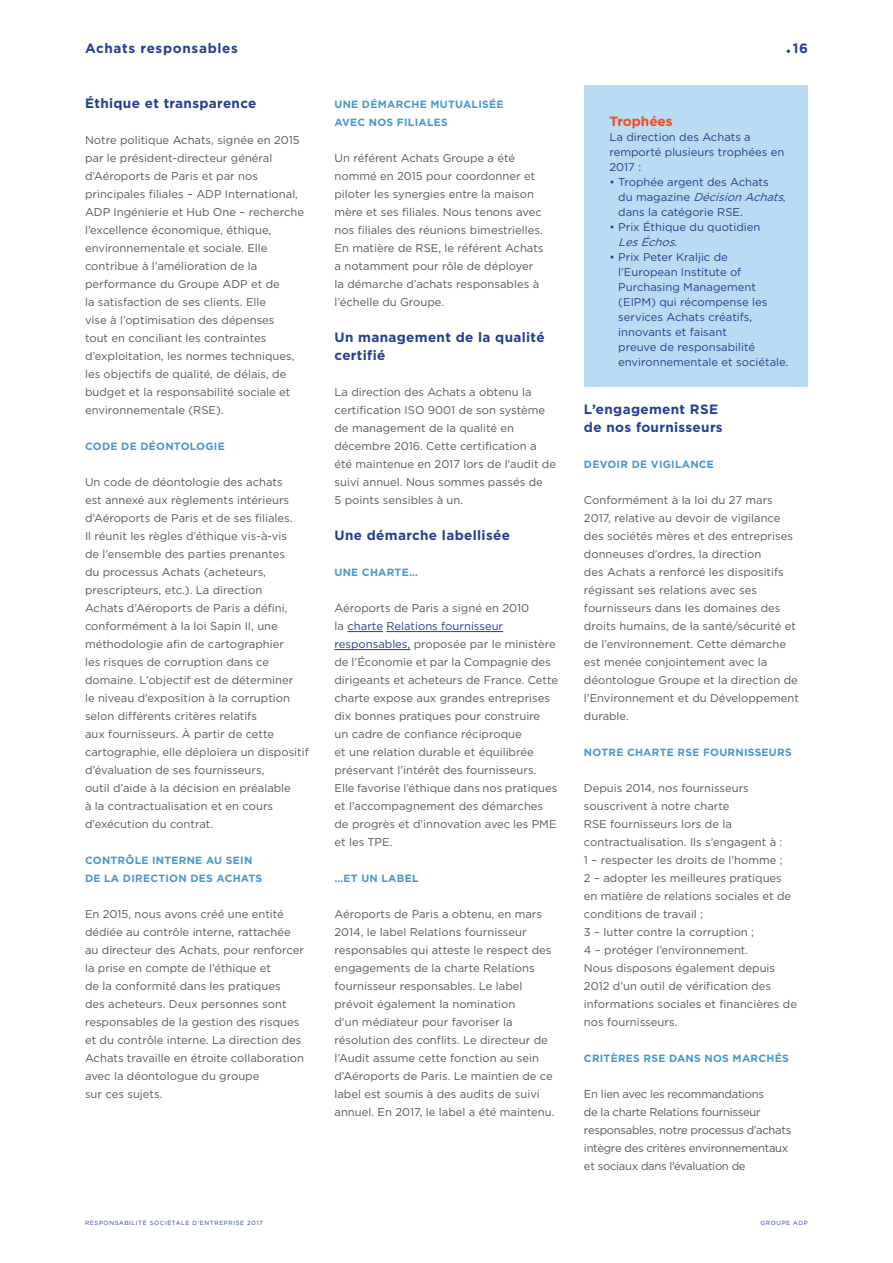
<style>
.page{position:relative;width:893px;height:1263px;background:#fff}
.page>*{position:absolute;margin:0;border:0;box-sizing:border-box;transform-origin:0 0}
.inter{font:700 13.5px/18px "Gotham";letter-spacing:.025em;color:#253f8e}
.inter-2{font:700 13.5px "Gotham";letter-spacing:.05em;color:#253f8e}
.focus_titre{font:700 13.5px "Gotham";color:#f04d22}
.txt_courant{font:11.25px/18px "Gotham";color:#57585a}
.focus_txt{font:11.25px/15px "Gotham";color:#253f8e}
.txt_courant-2{font:11.25px/18px "Gotham";letter-spacing:-.025em;color:#57585a}
.sous_titre_petite_ca{font:700 10.5px/18px "Gotham";letter-spacing:.025em;color:#4a98cd}
.t1{font:6px "Gotham";letter-spacing:.1em;color:#253f8e}
.s1{color:#253f8e}
.s2{font-style:italic}
</style>
<div class="page">
<svg style="left:786px;top:49px;width:4px;height:4px"></svg>
<hr style="left:347px;top:631px;width:36px;height:1px;background:#253f8e">
<hr style="left:386px;top:631px;width:117px;height:1px;background:#253f8e">
<hr style="left:334px;top:649px;width:76px;height:1px;background:#253f8e">
<div style="left:584px;top:85px;width:224px;height:302px;background:#b9dbf3"></div>
<p class="inter-2" style="left:85px;top:40px;width:154px">Achats responsables</p>
<p class="inter" style="left:85px;top:94px;width:173px">Éthique et transparence</p>
<p class="txt_courant" style="left:85px;top:131px;width:221px">Notre politique Achats, signée en 2015 par le président-directeur général d’Aéroports de Paris et par nos principales filiales – ADP International, ADP Ingénierie et Hub One – recherche l’excellence économique, éthique, environnementale et sociale. Elle contribue à l’amélioration de la performance du Groupe ADP et de<br>la satisfaction de ses clients. Elle<br>vise à l’optimisation des dépenses<br>tout en conciliant les contraintes d’exploitation, les normes techniques, les objectifs de qualité, de délais, de budget et la responsabilité sociale et environnementale (RSE).</p>
<p class="sous_titre_petite_ca" style="left:85px;top:437px;width:141px">CODE DE DÉONTOLOGIE</p>
<p class="txt_courant" style="left:85px;top:473px;width:225px">Un code de déontologie des achats<br>est annexé aux règlements intérieurs d’Aéroports de Paris et de ses filiales.<br>Il réunit les règles d’éthique vis-à-vis<br>de l’ensemble des parties prenantes<br>du processus Achats (acheteurs, prescripteurs, etc.). La direction<br>Achats d’Aéroports de Paris a défini, conformément à la loi Sapin II, une méthodologie afin de cartographier<br>les risques de corruption dans ce domaine. L’objectif est de déterminer<br>le niveau d’exposition à la corruption selon différents critères relatifs<br>aux fournisseurs. À partir de cette cartographie, elle déploiera un dispositif d’évaluation de ses fournisseurs,<br>outil d’aide à la décision en préalable<br>à la contractualisation et en cours d’exécution du contrat.</p>
<p class="sous_titre_petite_ca" style="left:85px;top:851px;width:179px">CONTRÔLE INTERNE AU SEIN<br>DE LA DIRECTION DES ACHATS</p>
<p class="txt_courant" style="left:85px;top:905px;width:221px">En 2015, nous avons créé une entité dédiée au contrôle interne, rattachée au directeur des Achats, pour renforcer la prise en compte de l’éthique et<br>de la conformité dans les pratiques<br>des acheteurs. Deux personnes sont responsables de la gestion des risques et du contrôle interne. La direction des Achats travaille en étroite collaboration avec la déontologue du groupe<br>sur ces sujets.</p>
<p class="sous_titre_petite_ca" style="left:334px;top:95px;width:170px">UNE DÉMARCHE MUTUALISÉE<br>AVEC NOS FILIALES</p>
<p class="txt_courant" style="left:334px;top:149px;width:211px">Un référent Achats Groupe a été nommé en 2015 pour coordonner et piloter les synergies entre la maison mère et ses filiales. Nous tenons avec nos filiales des réunions bimestrielles.<br>En matière de RSE, le référent Achats a notamment pour rôle de déployer la démarche d’achats responsables à l’échelle du Groupe.</p>
<p class="inter" style="left:334px;top:328px;width:212px">Un management de la qualité certifié</p>
<p class="txt_courant" style="left:334px;top:383px;width:223px">La direction des Achats a obtenu la certification ISO 9001 de son système de management de la qualité en décembre 2016. Cette certification a été maintenue en 2017 lors de l’audit de suivi annuel. Nous sommes passés de<br>5 points sensibles à un.</p>
<p class="inter" style="left:334px;top:526px;width:177px">Une démarche labellisée</p>
<p class="sous_titre_petite_ca" style="left:334px;top:563px;width:85px">UNE CHARTE…</p>
<p class="txt_courant" style="left:334px;top:599px;width:225px">Aéroports de Paris a signé en 2010<br>la <span class="s1">charte Relations fournisseur responsables,</span> proposée par le ministère de l’Économie et par la Compagnie des dirigeants et acheteurs de France. Cette charte expose aux grandes entreprises dix bonnes pratiques pour construire<br>un cadre de confiance réciproque<br>et une relation durable et équilibrée préservant l’intérêt des fournisseurs.<br>Elle favorise l’éthique dans nos pratiques et l’accompagnement des démarches de progrès et d’innovation avec les PME et les TPE.</p>
<p class="sous_titre_petite_ca" style="left:334px;top:869px;width:85px">…ET UN LABEL</p>
<p class="txt_courant" style="left:334px;top:905px;width:222px">Aéroports de Paris a obtenu, en mars 2014, le label Relations fournisseur responsables qui atteste le respect des engagements de la charte Relations fournisseur responsables. Le label prévoit également la nomination<br>d’un médiateur pour favoriser la résolution des conflits. Le directeur de l’Audit assume cette fonction au sein d’Aéroports de Paris. Le maintien de ce label est soumis à des audits de suivi annuel. En 2017, le label a été maintenu.</p>
<p class="inter" style="left:793px;top:39px;width:16px">16</p>
<p class="focus_titre" style="left:609px;top:112px;width:65px">Trophées</p>
<p class="focus_txt" style="left:609px;top:129px;width:176px">La direction des Achats a remporté plusieurs trophées en<br>2017 :</p>
<p class="focus_txt" style="left:618px;top:174px;width:171px;text-indent:-9px">• Trophée argent des Achats<br>d u m a g a z i n e <span class="s2">DécisionAchats</span>, dans la catégorie RSE.</p>
<p class="focus_txt" style="left:618px;top:219px;width:144px;text-indent:-9px">• Prix Éthique du quotidien<br><span class="s2">LesÉchos</span>.</p>
<p class="focus_txt" style="left:618px;top:249px;width:172px;text-indent:-9px">• Prix Peter Kraljic de l’European Institute of<br>Purchasing Management (EIPM) qui récompense les services Achats créatifs, innovants et faisant<br>preuve de responsabilité environnementale et sociétale.</p>
<p class="inter" style="left:584px;top:400px;width:140px">L’engagement RSE de nos fournisseurs</p>
<p class="sous_titre_petite_ca" style="left:584px;top:455px;width:132px">DEVOIR DE VIGILANCE</p>
<p class="txt_courant" style="left:584px;top:491px;width:216px">Conformément à la loi du 27 mars 2017, relative au devoir de vigilance des sociétés mères et des entreprises donneuses d’ordres, la direction<br>des Achats a renforcé les dispositifs régissant ses relations avec ses fournisseurs dans les domaines des droits humains, de la santé/sécurité et de l’environnement. Cette démarche est menée conjointement avec la déontologue Groupe et la direction de l’Environnement et du Développement durable.</p>
<p class="sous_titre_petite_ca" style="left:584px;top:743px;width:209px">NOTRE CHARTE RSE FOURNISSEURS</p>
<p class="txt_courant" style="left:584px;top:779px;width:200px">Depuis 2014, nos fournisseurs souscrivent à notre charte<br>RSE fournisseurs lors de la contractualisation. Ils s’engagent à :</p>
<p class="txt_courant" style="left:584px;top:851px;width:200px">1 – respecter les droits de l’homme ;</p>
<p class="txt_courant" style="left:584px;top:869px;width:209px">2 – adopter les meilleures pratiques en matière de relations sociales et de conditions de travail ;</p>
<p class="txt_courant" style="left:584px;top:923px;width:172px">3 – lutter contre la corruption ;</p>
<p class="txt_courant" style="left:584px;top:941px;width:166px">4 – protéger l’environnement.</p>
<p class="txt_courant" style="left:584px;top:959px;width:215px">Nous disposons également depuis<br>2012 d’un outil de vérification des informations sociales et financières de nos fournisseurs.</p>
<p class="sous_titre_petite_ca" style="left:584px;top:1049px;width:206px">CRITÈRES RSE DANS NOS MARCHÉS</p>
<p class="txt_courant-2" style="left:584px;top:1085px;width:209px">En lien avec les recommandations<br>de la charte Relations fournisseur responsables, notre processus d’achats intègre des critères environnementaux et sociaux dans l’évaluation de</p>
<p class="t1" style="left:85px;top:1219px;width:179px">RESPONSABILITÉ SOCIÉTALE D’ENTREPRISE 2017</p>
<p class="t1" style="left:761px;top:1219px;width:49px">GROUPE ADP</p>
</div>
